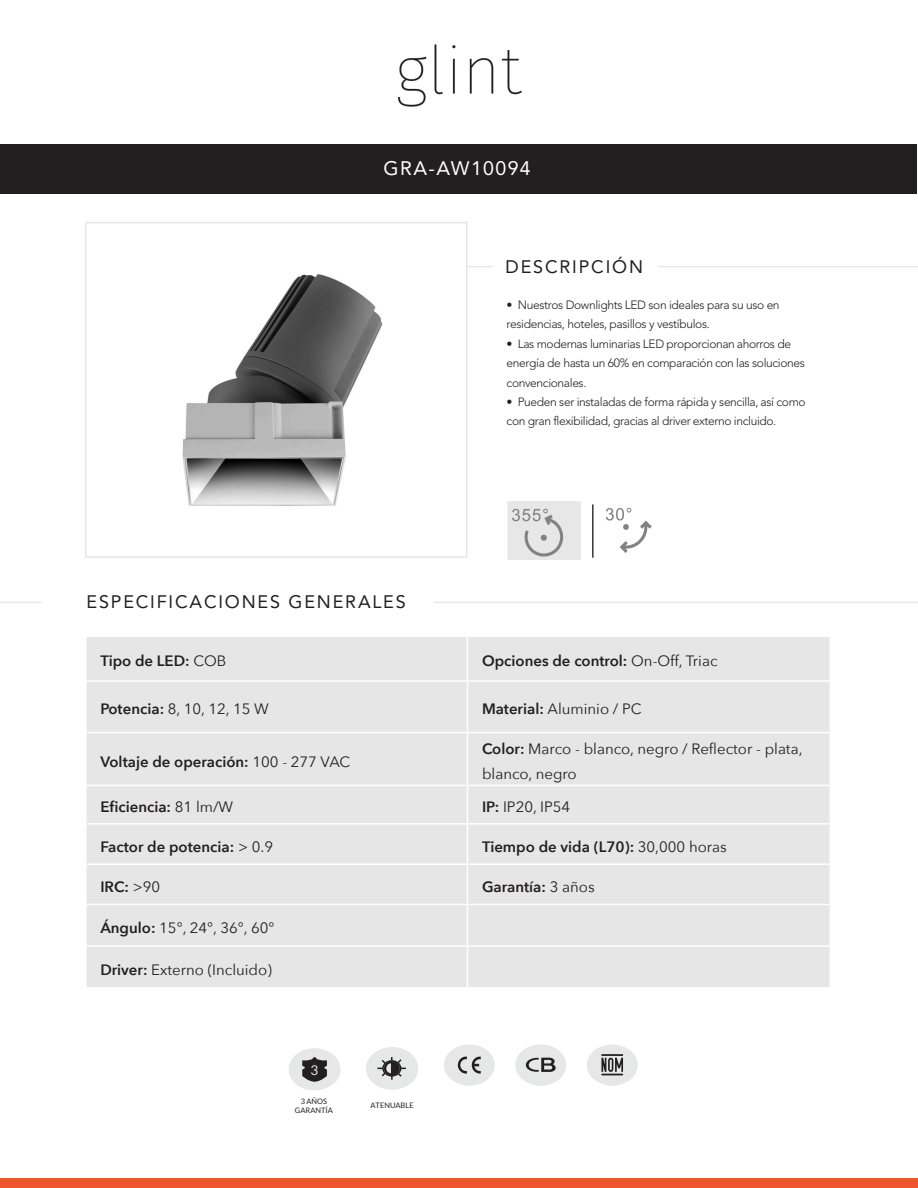
<style>
.page{position:relative;width:918px;height:1188px;background:#fff}
.page>*{position:absolute;margin:0;border:0;box-sizing:border-box;transform-origin:0 0}
.t1{font:19.5px "Avenir";letter-spacing:.07em;color:#fff}
.t2{font:18px "Avenir";letter-spacing:.1em;color:#231f20}
.t3{font:600 15px "Avenir Next";color:#231f20}
.t4{font:15px/25.8px "Avenir Next";color:#231f20}
.t5{font:13.5px "Lato";color:#e5e8e7}
.t6{font:300 12px/19.5px "Avenir";letter-spacing:-.03em;color:#231f20}
.t7{font:7.5px/9px "Lato";color:#231f20;text-align:center}
.s1{font-weight:400}
.s2{font-weight:600}
</style>
<div class="page">
<div style="left:1px;top:144px;width:916px;height:50px;background:#231f20"></div>
<div style="left:367px;top:1048px;width:51px;height:41px;background:#e5e8e7;border-radius:50%"></div>
<div style="left:366px;top:1047px;width:52px;height:43px;border:2px solid #e5e8e7;border-radius:50%"></div>
<svg style="left:377px;top:1057px;width:29px;height:23px"></svg>
<div style="left:85px;top:222px;width:383px;height:336px;border:2px solid #e6e6e6"></div>
<div style="left:289px;top:1049px;width:51px;height:41px;background:#e5e8e7;border-radius:50%"></div>
<div style="left:289px;top:1048px;width:51px;height:42px;border:1px solid #e5e8e7;border-radius:50%"></div>
<svg style="left:302px;top:1057px;width:25px;height:25px"></svg>
<div style="left:87px;top:637px;width:743px;height:350px;background:#e6e6e6"></div>
<hr style="left:467px;top:637px;width:1px;height:43px;background:#fff">
<hr style="left:467px;top:682px;width:1px;height:50px;background:#fff">
<hr style="left:467px;top:733px;width:1px;height:52px;background:#fff">
<hr style="left:467px;top:786px;width:1px;height:37px;background:#fff">
<hr style="left:467px;top:825px;width:1px;height:38px;background:#fff">
<hr style="left:467px;top:865px;width:1px;height:39px;background:#fff">
<hr style="left:467px;top:905px;width:1px;height:40px;background:#fff">
<hr style="left:467px;top:947px;width:1px;height:40px;background:#fff">
<hr style="left:87px;top:680px;width:381px;height:2px;background:#fff">
<hr style="left:468px;top:680px;width:362px;height:2px;background:#fff">
<hr style="left:87px;top:732px;width:381px;height:1px;background:#fff">
<hr style="left:468px;top:732px;width:362px;height:1px;background:#fff">
<hr style="left:87px;top:785px;width:381px;height:1px;background:#fff">
<hr style="left:468px;top:785px;width:362px;height:1px;background:#fff">
<hr style="left:87px;top:823px;width:381px;height:2px;background:#fff">
<hr style="left:468px;top:823px;width:362px;height:2px;background:#fff">
<hr style="left:87px;top:863px;width:381px;height:2px;background:#fff">
<hr style="left:468px;top:863px;width:362px;height:2px;background:#fff">
<hr style="left:87px;top:904px;width:381px;height:1px;background:#fff">
<hr style="left:468px;top:904px;width:362px;height:1px;background:#fff">
<hr style="left:87px;top:945px;width:381px;height:2px;background:#fff">
<hr style="left:468px;top:945px;width:362px;height:2px;background:#fff">
<img style="left:398px;top:44px;width:124px;height:63px">
<svg style="left:466px;top:266px;width:27px;height:1px"></svg>
<hr style="left:0;top:602px;width:41px;height:1px;background:#e5e8e7">
<hr style="left:434px;top:602px;width:484px;height:1px;background:#e5e8e7">
<hr style="left:658px;top:266px;width:260px;height:1px;background:#e5e8e7">
<div style="left:0;top:1179px;width:918px;height:9px;background:#ee542d"></div>
<div style="left:444px;top:1044px;width:51px;height:42px;background:#e5e8e7;border-radius:50%"></div>
<svg style="left:458px;top:1056px;width:23px;height:18px"></svg>
<div style="left:515px;top:1044px;width:51px;height:42px;background:#e5e8e7;border-radius:50%"></div>
<svg style="left:525px;top:1058px;width:31px;height:14px"></svg>
<div style="left:587px;top:1044px;width:51px;height:42px;background:#e5e8e7;border-radius:50%"></div>
<svg style="left:601px;top:1054px;width:22px;height:21px"></svg>
<img style="left:182px;top:274px;width:201px;height:232px">
<img style="left:507px;top:501px;width:145px;height:59px">
<h1 class="t1" style="left:384px;top:157px;width:149px">GRA-AW10094</h1>
<h2 class="t2" style="left:506px;top:257px;width:139px">DESCRIPCIÓN</h2>
<h2 class="t2" style="left:87px;top:591px;width:321px">ESPECIFICACIONES GENERALES</h2>
<p class="t6" style="left:507px;top:295px;width:275px">• Nuestros Downlights LED son ideales para su uso en residencias, hoteles, pasillos y vestíbulos.</p>
<p class="t6" style="left:507px;top:334px;width:300px">• Las modernas luminarias LED proporcionan ahorros de energía de hasta un 60% en comparación con las soluciones convencionales.</p>
<p class="t6" style="left:507px;top:392px;width:301px">• Pueden ser instaladas de forma rápida y sencilla, así como con gran flexibilidad, gracias al driver externo incluido.</p>
<p class="t3" style="left:100px;top:648px;width:128px">Tipo de LED: <span class="s1">COB</span></p>
<p class="t3" style="left:482px;top:648px;width:237px">Opciones de control: <span class="s1">On-Off, Triac</span></p>
<p class="t4" style="left:100px;top:696px;width:170px"><span class="s2">Potencia:</span> 8, 10, 12, 15 W</p>
<p class="t4" style="left:482px;top:696px;width:161px"><span class="s2">Material:</span> Aluminio / PC</p>
<p class="t3" style="left:100px;top:748px;width:252px">Voltaje de operación: <span class="s1">100 - 277 VAC</span></p>
<p class="t4" style="left:482px;top:735px;width:322px"><span class="s2">Color:</span> Marco - blanco, negro / Reflector - plata, blanco, negro</p>
<p class="t3" style="left:100px;top:794px;width:134px">Eficiencia: <span class="s1">81 lm/W</span></p>
<p class="t4" style="left:482px;top:793px;width:90px"><span class="s2">IP:</span> IP20, IP54</p>
<p class="t3" style="left:100px;top:833px;width:174px">Factor de potencia: <span class="s1">&gt; 0.9</span></p>
<p class="t3" style="left:482px;top:833px;width:246px">Tiempo de vida (L70): <span class="s1">30,000 horas</span></p>
<p class="t3" style="left:100px;top:874px;width:61px">IRC: <span class="s1">&gt;90</span></p>
<p class="t3" style="left:482px;top:874px;width:114px">Garantía: <span class="s1">3 años</span></p>
<p class="t4" style="left:100px;top:914px;width:176px"><span class="s2">Ángulo:</span> 15°, 24°, 36°, 60°</p>
<p class="t4" style="left:100px;top:956px;width:173px"><span class="s2">Driver:</span> Externo (Incluido)</p>
<p class="t5" style="left:310px;top:1063px;width:9px">3</p>
<p class="t7" style="left:295px;top:1097px;width:40px">3 AÑOS<br>GARANTÍA</p>
<p class="t7" style="left:371px;top:1100px;width:45px">ATENUABLE</p>
</div>
